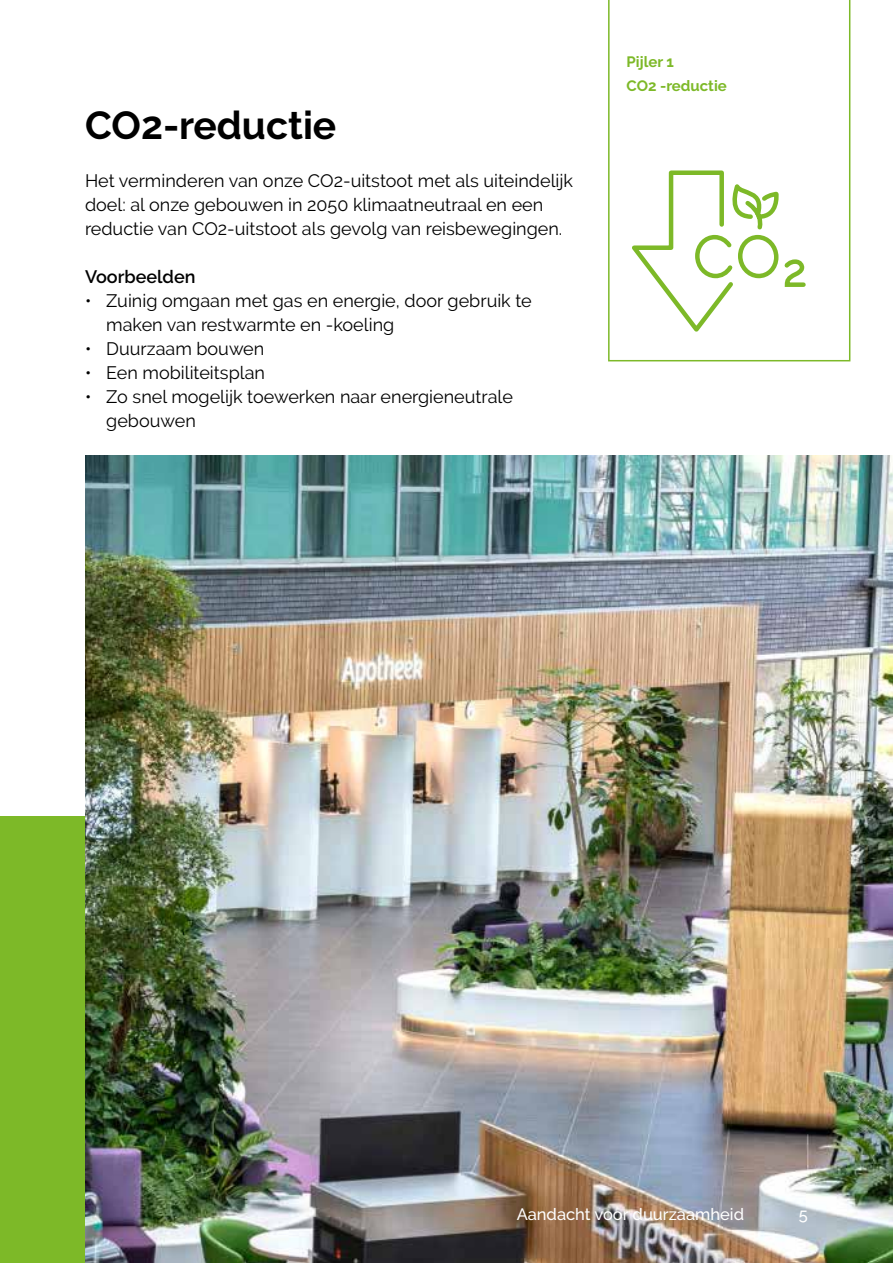
<style>
.page{position:relative;width:893px;height:1263px;background:#fff}
.page>*{position:absolute;margin:0;border:0;box-sizing:border-box;transform-origin:0 0}
.t1{font:700 39px "Raleway";color:#000}
.t2{font:18px/24px "Raleway";color:#000}
.t3{font:600 18px "Raleway";color:#000}
.t4{font:500 16.5px "Raleway";color:#fff}
.t5{font:700 15px/24px "Raleway";color:#7db928}
</style>
<div class="page">
<div style="left:0;top:816px;width:893px;height:447px;background:#7db928"></div>
<svg style="left:608px;top:0;width:242px;height:361px"></svg>
<img style="left:85px;top:455px;width:808px;height:808px">
<svg style="left:625px;top:168px;width:183px;height:169px"></svg>
<h1 class="t1" style="left:85px;top:103px;width:253px">CO2-reductie</h1>
<p class="t2" style="left:85px;top:168px;width:490px">Het verminderen van onze CO2-uitstoot met als uiteindelijk doel: al onze gebouwen in 2050 klimaatneutraal en een reductie van CO2-uitstoot als gevolg van reisbewegingen.</p>
<p class="t3" style="left:85px;top:266px;width:112px">Voorbeelden</p>
<p class="t2" style="left:106px;top:288px;width:427px;text-indent:-21px">• Zuinig omgaan met gas en energie, door gebruik te maken van restwarmte en -koeling</p>
<p class="t2" style="left:85px;top:336px;width:181px">• Duurzaam bouwen</p>
<p class="t2" style="left:85px;top:360px;width:181px">• Een mobiliteitsplan</p>
<p class="t2" style="left:106px;top:384px;width:408px;text-indent:-21px">• Zo snel mogelijk toewerken naar energieneutrale gebouwen</p>
<p class="t5" style="left:627px;top:49px;width:102px">Pijler 1<br>CO2 -reductie</p>
<p class="t4" style="left:517px;top:1205px;width:229px">Aandacht voor duurzaamheid</p>
<p class="t4" style="left:799px;top:1205px;width:11px">5</p>
</div>
